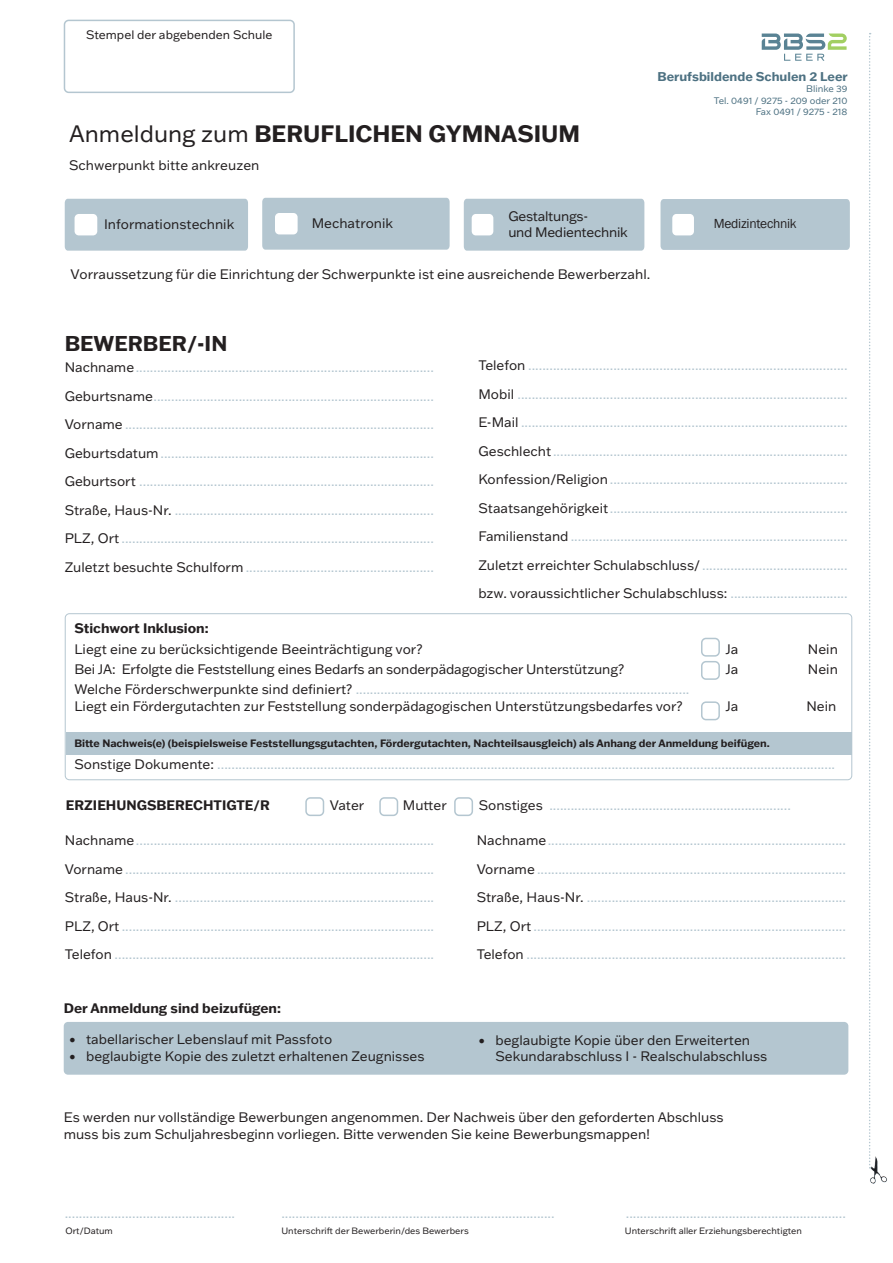
<style>
.page{position:relative;width:893px;height:1263px;background:#fff}
.page>*{position:absolute;margin:0;border:0;box-sizing:border-box;transform-origin:0 0}
.t1{font:700 23.25px "Franklin Gothic ATF";color:#231f20}
.t2{font:700 21px "Franklin Gothic ATF";color:#231f20}
.t3{font:13.5px/28.5px "Franklin Gothic ATF";color:#b4c6d0;text-align:justify}
.t4{font:13.5px/16.2px "Franklin Gothic ATF";color:#231f20}
.t5{font:700 13.5px "Franklin Gothic ATF";color:#231f20}
.t6{font:13.5px/16.2px "Franklin Gothic ATF";letter-spacing:-.02em;color:#231f20}
.t7{font:13.5px "Franklin Gothic";letter-spacing:-.02em;color:#231f20}
.t8{font:700 12.45px "Franklin Gothic ATF";color:#4d7182}
.t9{font:12px "Franklin Gothic ATF";color:#231f20}
.t10{font:700 10.5px "Franklin Gothic ATF";color:#231f20}
.t11{font:9.3px/11.2px "Franklin Gothic ATF";color:#4d7182;text-align:right}
.t12{font:9px "Franklin Gothic ATF";color:#231f20}
.s1{font-weight:400}
.s2{color:#231f20}
.s3{color:#b4c6d0}
</style>
<div class="page">
<div style="left:65px;top:199px;width:183px;height:52px;background:#b4c6d0"></div>
<div style="left:75px;top:214px;width:22px;height:21px;background:#fff;border-radius:4px"></div>
<div style="left:262px;top:198px;width:188px;height:52px;background:#b4c6d0"></div>
<div style="left:275px;top:213px;width:23px;height:21px;background:#fff;border-radius:4px"></div>
<div style="left:463px;top:214px;width:23px;height:21px;background:#f0f3f5;border-radius:4px"></div>
<div style="left:64px;top:1022px;width:784px;height:53px;background:#b4c6d0;border-radius:4px"></div>
<div style="left:67px;top:732px;width:783px;height:23px;background:#b4c6d0"></div>
<div style="left:701px;top:638px;width:19px;height:19px;border:2px solid #b4c6d0;border-radius:4px"></div>
<div style="left:701px;top:661px;width:19px;height:19px;border:2px solid #b4c6d0;border-radius:4px"></div>
<div style="left:701px;top:701px;width:19px;height:19px;border:2px solid #b4c6d0;border-radius:4px"></div>
<div style="left:65px;top:613px;width:787px;height:167px;border:1px solid #b4c6d0;border-radius:4px"></div>
<div style="left:305px;top:797px;width:19px;height:19px;border:2px solid #b4c6d0;border-radius:4px"></div>
<div style="left:379px;top:797px;width:19px;height:19px;border:2px solid #b4c6d0;border-radius:4px"></div>
<div style="left:454px;top:797px;width:19px;height:19px;border:2px solid #b4c6d0;border-radius:4px"></div>
<img style="left:870px;top:1156px;width:17px;height:28px">
<svg style="left:869px;top:33px;width:2px;height:1135px"></svg>
<svg style="left:762px;top:34px;width:85px;height:27px"></svg>
<div style="left:64px;top:20px;width:231px;height:73px;border:2px solid #b4c6d0;border-radius:4px"></div>
<div style="left:464px;top:199px;width:180px;height:52px;background:#b4c6d0"></div>
<div style="left:472px;top:214px;width:21px;height:21px;background:#fff;border-radius:4px"></div>
<div style="left:660px;top:199px;width:190px;height:51px;background:#b4c6d0"></div>
<div style="left:672px;top:214px;width:22px;height:21px;background:#fff;border-radius:4px"></div>
<p class="t9" style="left:86px;top:27px;width:188px">Stempel der abgebenden Schule</p>
<h1 class="t1" style="left:69px;top:118px;width:512px"><span class="s1">Anmeldung zum</span> BERUFLICHEN GYMNASIUM</h1>
<p class="t4" style="left:69px;top:156px;width:192px">Schwerpunkt bitte ankreuzen</p>
<p class="t8" style="left:657px;top:68px;width:192px">Berufsbildende Schulen 2 Leer</p>
<p class="t11" style="left:714px;top:83px;width:135px">Blinke 39<br>Tel. 0491 / 9275 - 209 oder 210<br>Fax 0491 / 9275 - 218</p>
<p class="t6" style="left:508px;top:208px;width:121px">Gestaltungs-<br>und Medientechnik</p>
<p class="t7" style="left:714px;top:215px;width:84px">Medizintechnik</p>
<p class="t4" style="left:104px;top:216px;width:132px">Informationstechnik</p>
<p class="t4" style="left:312px;top:215px;width:83px">Mechatronik</p>
<p class="t4" style="left:70px;top:266px;width:581px">Vorraussetzung für die Einrichtung der Schwerpunkte ist eine ausreichende Bewerberzahl.</p>
<h2 class="t2" style="left:65px;top:329px;width:164px">BEWERBER/-IN</h2>
<p class="t3" style="left:65px;top:353px;width:371px"><span class="s2">Nachname</span>....................................................................................<br><span class="s2">Geburtsname</span>...............................................................................<br><span class="s2">Vorname</span> .......................................................................................<br><span class="s2">Geburtsdatum</span>.............................................................................<br><span class="s2">Geburtsort</span> ...................................................................................<br><span class="s2">Straße, Haus-Nr.</span> .........................................................................<br><span class="s2">PLZ, Ort</span> ........................................................................................<br><span class="s2">Zuletzt besuchte Schulform</span> .....................................................</p>
<p class="t3" style="left:478px;top:351px;width:371px"><span class="s2">Telefon</span> ..........................................................................................<br><span class="s2">Mobil</span> .............................................................................................<br><span class="s2">E-Mail</span> ............................................................................................<br><span class="s2">Geschlecht</span>...................................................................................<br><span class="s2">Konfession/Religion</span>...................................................................<br><span class="s2">Staatsangehörigkeit</span>...................................................................<br><span class="s2">Familienstand</span> ..............................................................................<br><span class="s2">Zuletzt erreichter Schulabschluss/</span> ......................................... <span class="s2">bzw. voraussichtlicher Schulabschluss:</span> .................................</p>
<p class="t5" style="left:74px;top:619px;width:136px">Stichwort Inklusion:</p>
<p class="t4" style="left:74px;top:640px;width:350px">Liegt eine zu berücksichtigende Beeinträchtigung vor?</p>
<p class="t4" style="left:725px;top:640px;width:14px">Ja</p>
<p class="t4" style="left:808px;top:640px;width:31px">Nein</p>
<p class="t4" style="left:74px;top:661px;width:551px">Bei JA: Erfolgte die Feststellung eines Bedarfs an sonderpädagogischer Unterstützung?</p>
<p class="t4" style="left:725px;top:661px;width:14px">Ja</p>
<p class="t4" style="left:808px;top:661px;width:31px">Nein</p>
<p class="t4" style="left:74px;top:681px;width:617px">Welche Förderschwerpunkte sind definiert? <span class="s3">..............................................................................................<br></span>Liegt ein Fördergutachten zur Feststellung sonderpädagogischen Unterstützungsbedarfes vor?</p>
<p class="t4" style="left:725px;top:697px;width:14px">Ja</p>
<p class="t4" style="left:806px;top:697px;width:31px">Nein</p>
<p class="t10" style="left:74px;top:736px;width:697px">Bitte Nachweis(e) (beispielsweise Feststellungsgutachten, Fördergutachten, Nachteilsausgleich) als Anhang der Anmeldung beifügen.</p>
<p class="t3" style="left:74px;top:749px;width:762px"><span class="s2">Sonstige Dokumente:</span> ..............................................................................................................................................................................</p>
<p class="t5" style="left:66px;top:796px;width:205px">ERZIEHUNGSBERECHTIGTE/R</p>
<p class="t4" style="left:330px;top:797px;width:36px">Vater</p>
<p class="t4" style="left:403px;top:797px;width:45px">Mutter</p>
<p class="t3" style="left:479px;top:791px;width:314px"><span class="s2">Sonstiges</span> ....................................................................</p>
<p class="t3" style="left:65px;top:826px;width:371px"><span class="s2">Nachname</span>....................................................................................<br><span class="s2">Vorname</span> .......................................................................................<br><span class="s2">Straße, Haus-Nr.</span> .........................................................................<br><span class="s2">PLZ, Ort</span> ........................................................................................<br><span class="s2">Telefon</span> ..........................................................................................</p>
<p class="t3" style="left:477px;top:826px;width:371px"><span class="s2">Nachname</span>....................................................................................<br><span class="s2">Vorname</span> .......................................................................................<br><span class="s2">Straße, Haus-Nr.</span> .........................................................................<br><span class="s2">PLZ, Ort</span> ........................................................................................<br><span class="s2">Telefon</span> ..........................................................................................</p>
<p class="t5" style="left:64px;top:998px;width:219px">Der Anmeldung sind beizufügen:</p>
<p class="t4" style="left:69px;top:1031px;width:265px">• tabellarischer Lebenslauf mit Passfoto</p>
<p class="t4" style="left:69px;top:1047px;width:357px">• beglaubigte Kopie des zuletzt erhaltenen Zeugnisses</p>
<p class="t4" style="left:495px;top:1032px;width:273px;text-indent:-17px">• beglaubigte Kopie über den Erweiterten<br>Sekundarabschluss I - Realschulabschluss</p>
<p class="t4" style="left:64px;top:1109px;width:661px">Es werden nur vollständige Bewerbungen angenommen. Der Nachweis über den geforderten Abschluss muss bis zum Schuljahresbeginn vorliegen. Bitte verwenden Sie keine Bewerbungsmappen!</p>
<p class="t3" style="left:65px;top:1199px;width:172px">................................................</p>
<p class="t3" style="left:281px;top:1199px;width:275px">.............................................................................</p>
<p class="t3" style="left:626px;top:1199px;width:222px">..............................................................</p>
<p class="t12" style="left:65px;top:1224px;width:49px">Ort/Datum</p>
<p class="t12" style="left:281px;top:1224px;width:189px">Unterschrift der Bewerberin/des Bewerbers</p>
<p class="t12" style="left:625px;top:1224px;width:179px">Unterschrift aller Erziehungsberechtigten</p>
</div>
